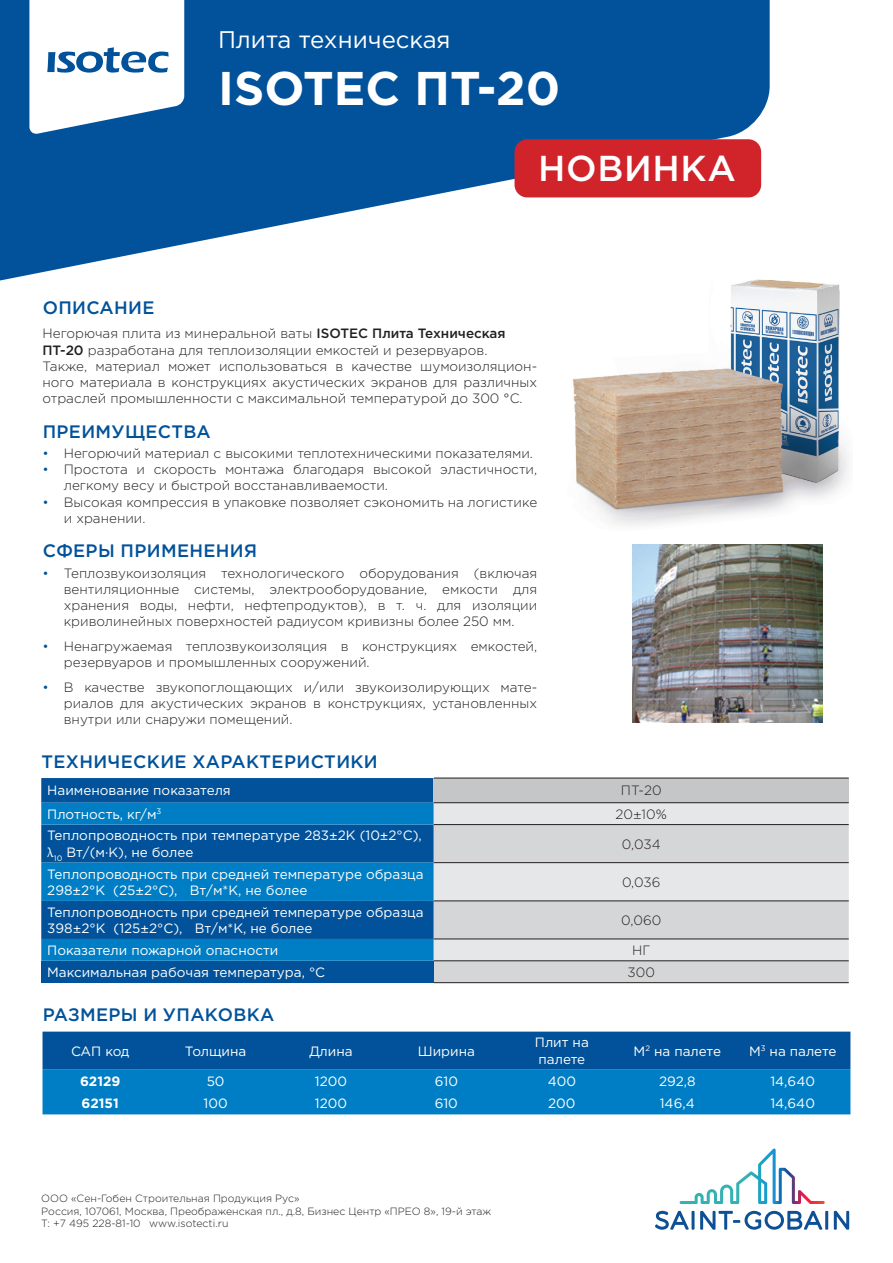
<style>
.page{position:relative;width:893px;height:1263px;background:#fff}
.page>*{position:absolute;margin:0;border:0;box-sizing:border-box;transform-origin:0 0}
.t1{font:700 47.25px "Gotham Pro";color:#fff}
.t2{font:500 36px "Gotham Pro";letter-spacing:.02em;color:#fff}
.t3{font:24px "Gotham Pro";color:#fff}
.t4{font:500 18px "Gotham Pro";letter-spacing:.02em;color:#01529a}
.t5{font:300 13.5px/16.2px "Gotham Pro";color:#231f20}
.t6{font:13.5px/16.2px "Gotham Pro";color:#fff}
.t7{font:700 13.5px "Gotham Pro";color:#fff}
.t8{font:300 10.5px/12.6px "Gotham Pro";color:#231f20}
.s1{font-weight:500}
.s2{color:#01529a}
.s3{font-family:"Minion Pro"}
</style>
<div class="page">
<svg style="left:655px;top:1211px;width:34px;height:19px"></svg>
<hr style="left:692px;top:1211px;width:3px;height:19px;background:#0e5096">
<svg style="left:700px;top:1211px;width:122px;height:19px"></svg>
<hr style="left:825px;top:1211px;width:3px;height:19px;background:#0e5096">
<svg style="left:834px;top:1211px;width:15px;height:19px"></svg>
<svg style="left:680px;top:1148px;width:145px;height:56px"></svg>
<svg style="left:0;top:0;width:770px;height:281px;fill:#01529a"></svg>
<svg style="left:41px;top:778px;width:393px;height:25px;background:#04549b"></svg>
<div style="left:434px;top:778px;width:415px;height:25px;background:#c5c6c8"></div>
<svg style="left:41px;top:803px;width:393px;height:158px;background:#0269b0"></svg>
<div style="left:434px;top:803px;width:415px;height:21px;background:#e6e7e9"></div>
<svg style="left:434px;top:825px;width:415px;height:157px;background:#d9dadc"></svg>
<div style="left:41px;top:961px;width:393px;height:22px;background:#01529a"></div>
<hr style="left:434px;top:824px;width:415px;height:1px;background:#231f20">
<hr style="left:434px;top:862px;width:415px;height:1px;background:#231f20">
<hr style="left:434px;top:901px;width:415px;height:1px;background:#231f20">
<hr style="left:434px;top:939px;width:415px;height:1px;background:#231f20">
<hr style="left:434px;top:778px;width:415px;height:1px;background:#231f20">
<hr style="left:434px;top:802px;width:415px;height:1px;background:#231f20">
<hr style="left:434px;top:960px;width:415px;height:1px;background:#231f20">
<hr style="left:434px;top:982px;width:415px;height:1px;background:#231f20">
<svg style="left:29px;top:0;width:155px;height:135px"></svg>
<img style="left:556px;top:276px;width:293px;height:250px">
<svg style="left:43px;top:1031px;width:807px;height:83px;background:#036bb1"></svg>
<div style="left:514px;top:139px;width:247px;height:58px;background:#d1232a;border-radius:13px"></div>
<img style="left:632px;top:545px;width:191px;height:178px">
<h3 class="t3" style="left:218px;top:26px;width:234px">Плита техническая</h3>
<h1 class="t1" style="left:218px;top:60px;width:343px">ISOTEC ПТ-20</h1>
<h2 class="t2" style="left:538px;top:148px;width:199px">НОВИНКА</h2>
<h3 class="t4" style="left:43px;top:297px;width:113px">ОПИСАНИЕ</h3>
<p class="t5" style="left:43px;top:326px;width:496px">Негорючая плита из минеральной ваты <span class="s1">ISOTEC Плита Техническая ПТ-20</span> разработана для теплоизоляции емкостей и резервуаров.<br>Также, материал может использоваться в качестве шумоизоляцион&shy;ного материала в конструкциях акустических экранов для различных отраслей промышленности с максимальной температурой до 300 °С.</p>
<h3 class="t4" style="left:43px;top:421px;width:170px">ПРЕИМУЩЕСТВА</h3>
<p class="t5" style="left:43px;top:445px;width:492px"><span class="s2">•</span> Негорючий материал с высокими теплотехническими показателями.</p>
<p class="t5" style="left:64px;top:461px;width:475px;text-indent:-21px"><span class="s2">•</span> Простота и скорость монтажа благодаря высокой эластичности, легкому весу и быстрой восстанавливаемости.</p>
<p class="t5" style="left:64px;top:494px;width:475px;text-indent:-21px"><span class="s2">•</span> Высокая компрессия в упаковке позволяет сэкономить на логистике и хранении.</p>
<h3 class="t4" style="left:43px;top:540px;width:216px">СФЕРЫ ПРИМЕНЕНИЯ</h3>
<p class="t5" style="left:64px;top:565px;width:475px;text-align:justify;text-indent:-21px"><span class="s2">•</span> Теплозвукоизоляция технологического оборудования (включая вентиляционные системы, электрооборудование, емкости для хранения воды, нефти, нефтепродуктов), в т. ч. для изоляции криволинейных поверхностей радиусом кривизны более 250 мм.</p>
<p class="t5" style="left:64px;top:638px;width:475px;text-indent:-21px"><span class="s2">•</span> Ненагружаемая теплозвукоизоляция в конструкциях емкостей, резервуаров и промышленных сооружений.</p>
<p class="t5" style="left:64px;top:679px;width:475px;text-align:justify;text-indent:-21px"><span class="s2">•</span> В качестве звукопоглощающих и/или звукоизолирующих мате&shy;риалов для акустических экранов в конструкциях, установленных внутри или снаружи помещений.</p>
<h3 class="t4" style="left:41px;top:751px;width:338px">ТЕХНИЧЕСКИЕ ХАРАКТЕРИСТИКИ</h3>
<p class="t6" style="left:47px;top:782px;width:185px">Наименование показателя</p>
<p class="t5" style="left:621px;top:783px;width:42px">ПТ-20</p>
<p class="t6" style="left:47px;top:806px;width:116px">Плотность, кг/м<sup>3</sup></p>
<p class="t5" style="left:616px;top:806px;width:53px">20±10%</p>
<p class="t6" style="left:47px;top:827px;width:376px">Теплопроводность при температуре 283±2К (10±2°С), <span class="s3">λ</span><sub>10</sub> Вт/(м·К), не более</p>
<p class="t5" style="left:622px;top:836px;width:40px">0,034</p>
<p class="t6" style="left:47px;top:865px;width:378px">Теплопроводность при средней температуре образца<br>298±2°К (25±2°С), Вт/м*К, не более</p>
<p class="t5" style="left:622px;top:874px;width:40px">0,036</p>
<p class="t6" style="left:47px;top:904px;width:378px">Теплопроводность при средней температуре образца<br>398±2°К (125±2°С), Вт/м*К, не более</p>
<p class="t5" style="left:621px;top:912px;width:41px">0,060</p>
<p class="t6" style="left:47px;top:942px;width:233px">Показатели пожарной опасности</p>
<p class="t5" style="left:632px;top:942px;width:20px">НГ</p>
<p class="t6" style="left:47px;top:964px;width:279px">Максимальная рабочая температура, °С</p>
<p class="t5" style="left:628px;top:964px;width:29px">300</p>
<h3 class="t4" style="left:43px;top:1005px;width:233px">РАЗМЕРЫ И УПАКОВКА</h3>
<p class="t6" style="left:71px;top:1043px;width:60px">САП код</p>
<p class="t6" style="left:185px;top:1043px;width:63px">Толщина</p>
<p class="t6" style="left:309px;top:1043px;width:45px">Длина</p>
<p class="t6" style="left:418px;top:1043px;width:59px">Ширина</p>
<p class="t6" style="left:535px;top:1034px;width:55px">Плит на палете</p>
<p class="t6" style="left:634px;top:1043px;width:89px">М<sup>2</sup> на палете</p>
<p class="t6" style="left:749px;top:1043px;width:89px">М<sup>3</sup> на палете</p>
<p class="t7" style="left:80px;top:1073px;width:42px">62129</p>
<p class="t6" style="left:207px;top:1072px;width:19px">50</p>
<p class="t6" style="left:315px;top:1072px;width:34px">1200</p>
<p class="t6" style="left:435px;top:1072px;width:24px">610</p>
<p class="t6" style="left:548px;top:1072px;width:30px">400</p>
<p class="t6" style="left:659px;top:1072px;width:38px">292,8</p>
<p class="t6" style="left:770px;top:1072px;width:46px">14,640</p>
<p class="t7" style="left:82px;top:1096px;width:39px">62151</p>
<p class="t6" style="left:204px;top:1095px;width:26px">100</p>
<p class="t6" style="left:315px;top:1095px;width:34px">1200</p>
<p class="t6" style="left:435px;top:1095px;width:24px">610</p>
<p class="t6" style="left:548px;top:1095px;width:29px">200</p>
<p class="t6" style="left:660px;top:1095px;width:36px">146,4</p>
<p class="t6" style="left:770px;top:1095px;width:46px">14,640</p>
<p class="t8" style="left:41px;top:1192px;width:452px">ООО «Сен-Гобен Строительная Продукция Рус»<br>Россия, 107061, Москва, Преображенская пл., д.8, Бизнес Центр «ПРЕО 8», 19-й этаж<br>Т: +7 495 228-81-10 www.isotecti.ru</p>
</div>
